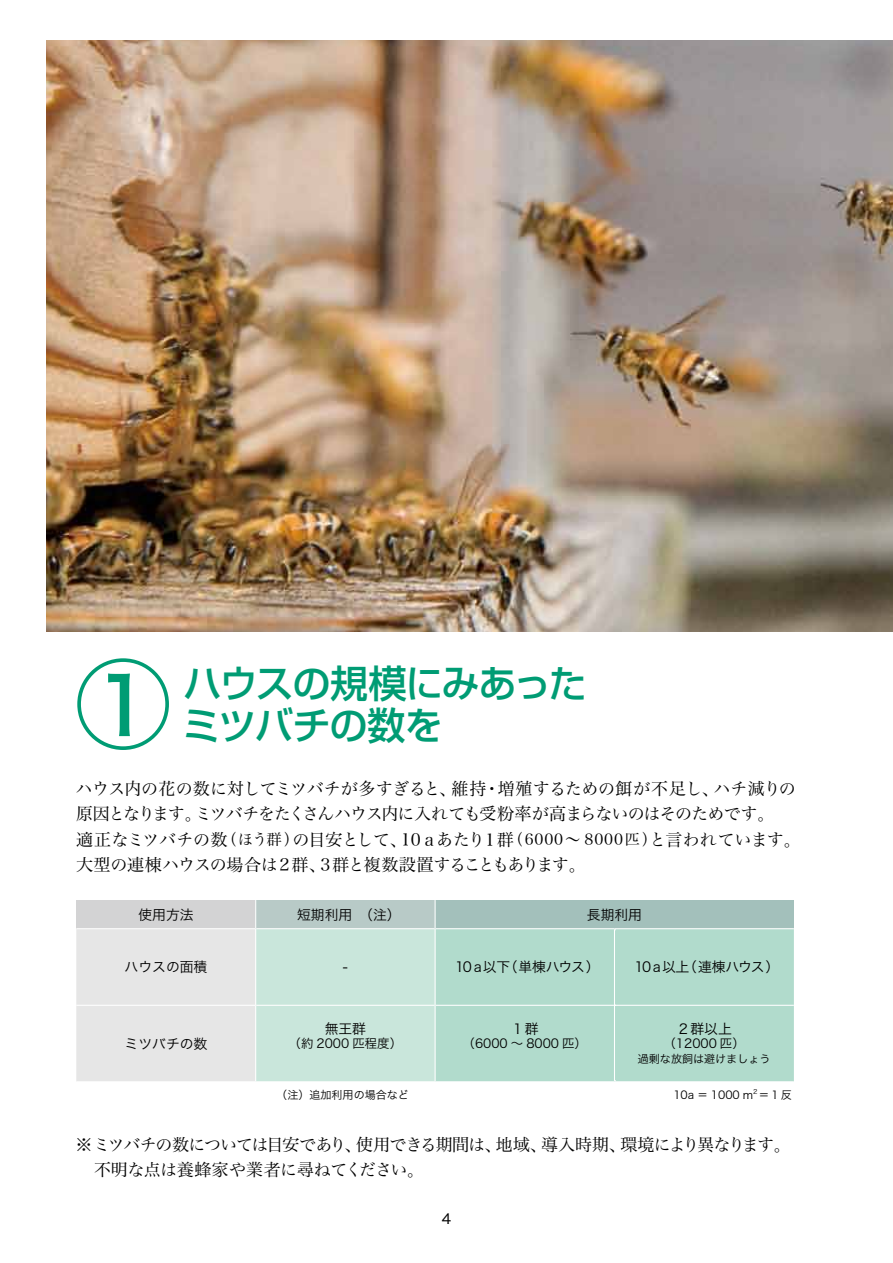
<style>
.page{position:relative;width:893px;height:1263px;background:#fff}
.page>*{position:absolute;margin:0;border:0;box-sizing:border-box;transform-origin:0 0}
.t1{font:95.7px "Hira Kaku Std W5";color:#009c74}
.t2{font:500 38.25px/41.4px "Shin Go Pr 6";letter-spacing:-.035em;color:#009c74}
.t3{font:16.95px/25.5px "Hira Min Std W3";letter-spacing:-.04em;color:#000}
.t4{font:13.8px "Hira Kaku Std W3";color:#000}
.t5{font:13.8px "Hira Kaku Std W3";letter-spacing:-.02em;color:#000}
.t6{font:13.8px "Hira Kaku Std W4";color:#000}
.t7{font:12.45px "Hira Kaku Std W3";color:#000}
.t8{font:11.1px "Hira Kaku Std W3";color:#000}
.s1{font-size:15.3px}
</style>
<div class="page">
<img style="left:47px;top:40px;width:846px;height:591px">
<div style="left:435px;top:900px;width:359px;height:29px;background:#a3c0bb"></div>
<div style="left:436px;top:929px;width:358px;height:152px;background:#b1dbcc"></div>
<hr style="left:436px;top:928px;width:178px;height:1px;background:#fff">
<hr style="left:614px;top:928px;width:180px;height:1px;background:#fff">
<hr style="left:436px;top:1005px;width:178px;height:1px;background:#fff">
<hr style="left:615px;top:1005px;width:179px;height:1px;background:#fff">
<svg style="left:76px;top:900px;width:360px;height:182px;background:#d5e2de"></svg>
<hr style="left:255px;top:929px;width:1px;height:76px;background:#fff">
<hr style="left:435px;top:929px;width:1px;height:76px;background:#fff">
<hr style="left:255px;top:1005px;width:1px;height:76px;background:#fff">
<hr style="left:435px;top:1005px;width:1px;height:76px;background:#fff">
<svg style="left:614px;top:929px;width:1px;height:152px"></svg>
<h1 class="t1" style="left:75px;top:631px;width:97px">①</h1>
<h2 class="t2" style="left:182px;top:661px;width:406px">ハウスの規模にみあったミツバチの数を</h2>
<p class="t3" style="left:76px;top:775px;width:726px">ハウス内の花の数に対してミツバチが多すぎると、維持・増殖するための餌が不足し、ハチ減りの原因となります。ミツバチをたくさんハウス内に入れても受粉率が高まらないのはそのためです。<br>適正なミツバチの数<span class="s1">（ほう群）</span>の目安として、10ａあたり１群<span class="s1">（6000～ 8000匹）</span>と言われています。大型の連棟ハウスの場合は2群、3群と複数設置することもあります。</p>
<p class="t4" style="left:138px;top:904px;width:57px">使用方法</p>
<p class="t4" style="left:297px;top:904px;width:105px">短期利用　（注）</p>
<p class="t4" style="left:587px;top:904px;width:57px">長期利用</p>
<p class="t4" style="left:125px;top:957px;width:84px">ハウスの面積</p>
<p class="t4" style="left:343px;top:957px;width:6px">-</p>
<p class="t5" style="left:455px;top:957px;width:146px">10a以下（単棟ハウス）</p>
<p class="t5" style="left:634px;top:957px;width:146px">10a以上（連棟ハウス）</p>
<p class="t4" style="left:125px;top:1033px;width:84px">ミツバチの数</p>
<p class="t4" style="left:325px;top:1018px;width:43px">無王群</p>
<p class="t7" style="left:289px;top:1034px;width:115px">（約 2000 匹程度）</p>
<p class="t4" style="left:511px;top:1018px;width:29px">１群</p>
<p class="t7" style="left:463px;top:1034px;width:126px">（6000 〜 8000 匹）</p>
<p class="t4" style="left:676px;top:1018px;width:57px">２群以上</p>
<p class="t7" style="left:663px;top:1034px;width:83px">（12000 匹）</p>
<p class="t8" style="left:638px;top:1050px;width:134px">過剰な放飼は避けましょう</p>
<p class="t8" style="left:276px;top:1087px;width:134px">（注）追加利用の場合など</p>
<p class="t8" style="left:673px;top:1087px;width:120px">10a ＝ 1000 ｍ<sup>２</sup>＝１反</p>
<p class="t3" style="left:75px;top:1131px;width:717px">※ミツバチの数については目安であり、使用できる期間は、地域、導入時期、環境により異なります。　不明な点は養蜂家や業者に尋ねてください。</p>
<p class="t6" style="left:442px;top:1208px;width:11px">4</p>
</div>
